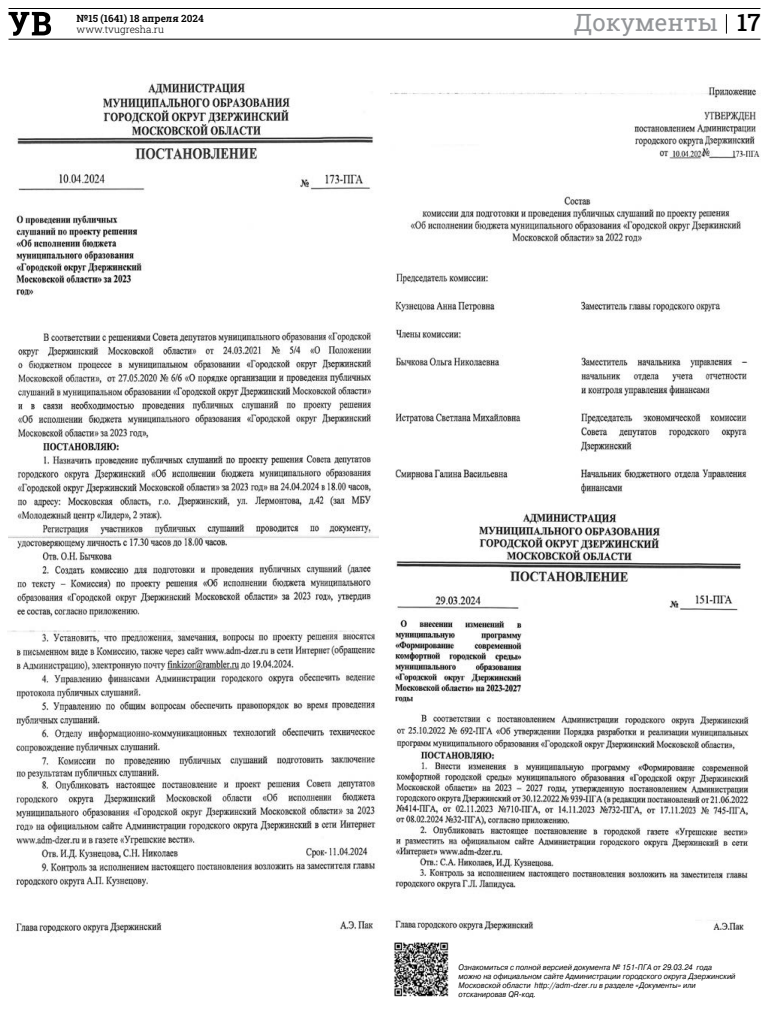
<style>
.page{position:relative;width:769px;height:1015px;background:#fff}
.page>*{position:absolute;margin:0;border:0;box-sizing:border-box;transform-origin:0 0}
.t1{font:24px "Roboto Slab";color:#939598}
.t2{font:600 10px "Roboto Slab";color:#000}
.t3{font:300 10px "Roboto Slab";color:#000}
.t4{font:italic 8px/9px "Pragmatica C";color:#000;scale:.9 1}
.s1{font-weight:500;color:#000}
</style>
<div class="page">
<hr style="left:9px;top:8px;width:751px;height:1px;background:#000">
<svg style="left:725px;top:14px;width:1px;height:19px"></svg>
<svg style="left:9px;top:12px;width:42px;height:24px"></svg>
<hr style="left:9px;top:39px;width:751px;height:1px;background:#000">
<img style="left:7px;top:630px;width:370px;height:307px">
<img style="left:9px;top:82px;width:369px;height:536px">
<img style="left:390px;top:87px;width:370px;height:407px">
<img style="left:395px;top:512px;width:354px;height:419px">
<img style="left:394px;top:942px;width:55px;height:55px">
<p class="t2" style="left:77px;top:11px;width:129px">№15 (1641) 18 апреля 2024</p>
<p class="t3" style="left:77px;top:22px;width:89px">www.tvugresha.ru</p>
<h1 class="t1" style="left:573px;top:6px;width:188px">Документы <span class="s1">17</span></h1>
<p class="t4" style="left:458px;top:963px;width:309px">Ознакомиться с полной версией документа № 151-ПГА от 29.03.24 года можно на официальном сайте Администрации городского округа Дзержинский Московской области http://adm-dzer.ru в разделе «Документы» или отсканировав QR-код.</p>
</div>
